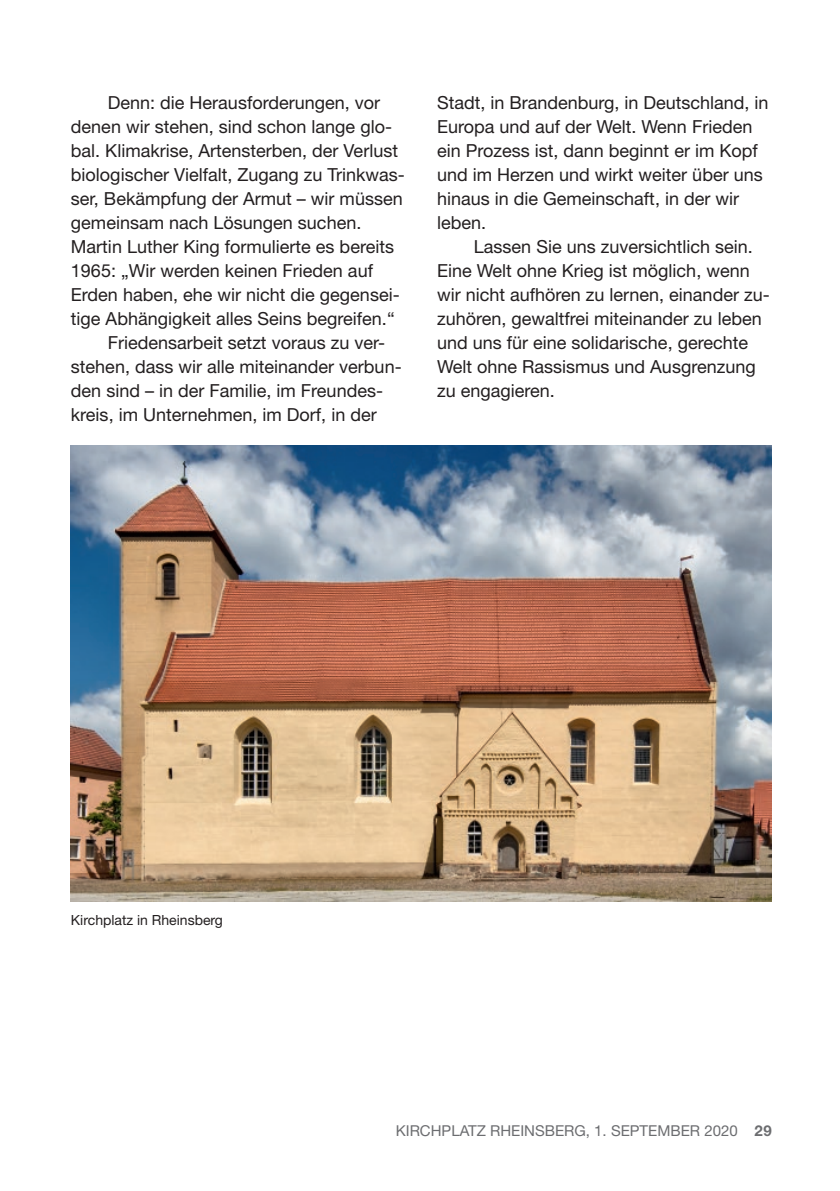
<style>
.page{position:relative;width:840px;height:1191px;background:#fff}
.page>*{position:absolute;margin:0;border:0;box-sizing:border-box;transform-origin:0 0}
.t1{font:18px/24px "Helvetica Neue LT Std";color:#231f20}
.t2{font:15px "Helvetica Neue LT Std";color:#6c6d70}
.t3{font:14px "Helvetica Neue LT Std";color:#231f20}
.s1{font-weight:700}
</style>
<div class="page">
<img style="left:71px;top:445px;width:700px;height:456px">
<p class="t1" style="left:108px;top:90px;width:274px">Denn: die Herausforderungen, vor</p>
<p class="t1" style="left:71px;top:114px;width:322px">denen wir stehen, sind schon lange glo-</p>
<p class="t1" style="left:71px;top:138px;width:328px">bal. Klimakrise, Artensterben, der Verlust</p>
<p class="t1" style="left:71px;top:162px;width:335px">biologischer Vielfalt, Zugang zu Trinkwas-</p>
<p class="t1" style="left:71px;top:186px;width:333px">ser, Bekämpfung der Armut – wir müssen</p>
<p class="t1" style="left:71px;top:210px;width:292px">gemeinsam nach Lösungen suchen.</p>
<p class="t1" style="left:71px;top:234px;width:324px">Martin Luther King formulierte es bereits</p>
<p class="t1" style="left:71px;top:258px;width:303px">1965: „Wir werden keinen Frieden auf</p>
<p class="t1" style="left:71px;top:282px;width:330px">Erden haben, ehe wir nicht die gegensei-</p>
<p class="t1" style="left:71px;top:306px;width:325px">tige Abhängigkeit alles Seins begreifen.“</p>
<p class="t1" style="left:108px;top:330px;width:278px">Friedensarbeit setzt voraus zu ver-</p>
<p class="t1" style="left:71px;top:354px;width:332px">stehen, dass wir alle miteinander verbun-</p>
<p class="t1" style="left:71px;top:378px;width:313px">den sind – in der Familie, im Freundes-</p>
<p class="t1" style="left:71px;top:402px;width:307px">kreis, im Unternehmen, im Dorf, in der</p>
<p class="t1" style="left:437px;top:90px;width:333px">Stadt, in Brandenburg, in Deutschland, in Europa und auf der Welt. Wenn Frieden ein Prozess ist, dann beginnt er im Kopf und im Herzen und wirkt weiter über uns hinaus in die Gemeinschaft, in der wir leben.</p>
<p class="t1" style="left:437px;top:234px;width:334px;text-indent:37px">Lassen Sie uns zuversichtlich sein.<br>Eine Welt ohne Krieg ist möglich, wenn wir nicht aufhören zu lernen, einander zu&shy;zuhören, gewaltfrei miteinander zu leben und uns für eine solidarische, gerechte Welt ohne Rassismus und Ausgrenzung zu engagieren.</p>
<p class="t3" style="left:71px;top:912px;width:153px">Kirchplatz in Rheinsberg</p>
<p class="t2" style="left:395px;top:1122px;width:377px">KIRCHPLATZ RHEINSBERG, 1. SEPTEMBER 2020 <span class="s1">29</span></p>
</div>
